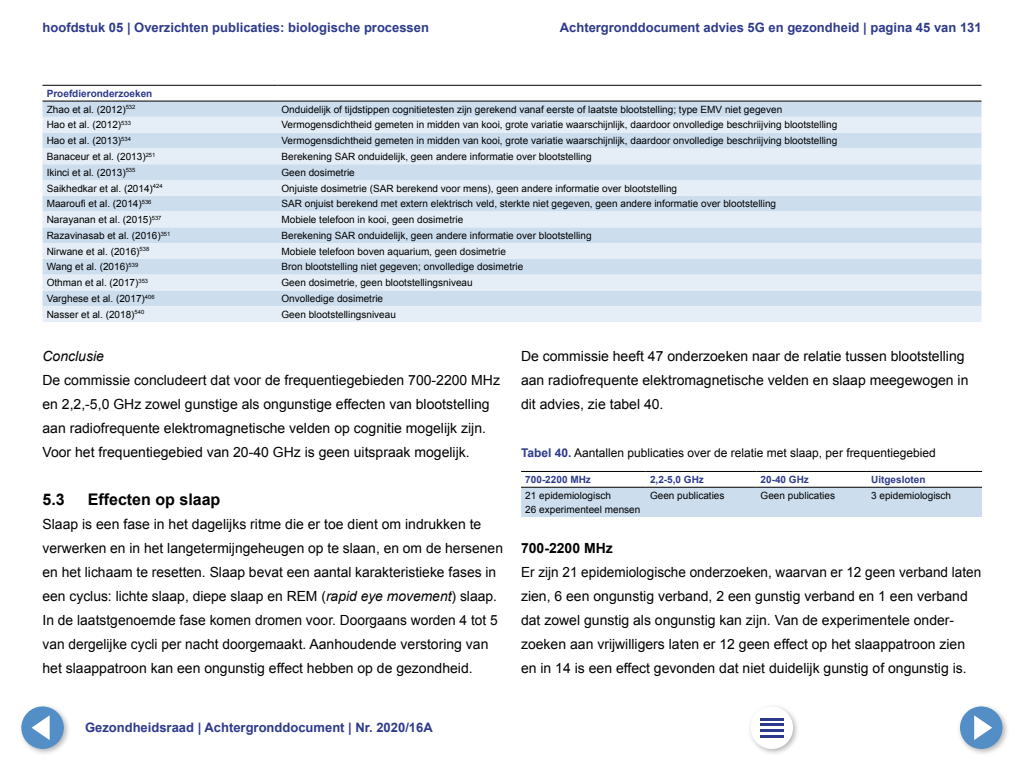
<style>
.page{position:relative;width:1024px;height:768px;background:#fff}
.page>*{position:absolute;margin:0;border:0;box-sizing:border-box;transform-origin:0 0}
.Kop_1_1_vet{font:700 16px "Arial";color:#000}
.Plat_z_ruimte{font:14px/24px "Arial";color:#000}
.Plat_z_ruimte-2{font:700 14px "Arial";color:#000}
.Plat_z_ruimte-3{font:italic 14px "Arial";color:#000}
.t1{font:700 13px "Arial";color:#2d3a8c}
.Tabel_Kop{font:12px "Arial";color:#000}
.Tabeltekst{font:10px "Arial";color:#000}
.Tabeltekst_Vet{font:700 10px "Arial";color:#2d3a8c}
.s1{font-style:italic}
.s2{font-weight:700;color:#2d3a8c}
</style>
<div class="page">
<svg style="left:43px;top:100px;width:938px;height:1px"></svg>
<div style="left:43px;top:102px;width:938px;height:15px;background:#cde"></div>
<svg style="left:43px;top:117px;width:938px;height:205px;background:#d9e6f2"></svg>
<hr style="left:43px;top:85px;width:234px;height:1px;background:#000">
<hr style="left:277px;top:85px;width:704px;height:1px;background:#000">
<hr style="left:43px;top:101px;width:234px;height:1px;background:#000">
<hr style="left:277px;top:101px;width:704px;height:1px;background:#000">
<div style="left:521px;top:486px;width:461px;height:31px;background:#cde"></div>
<hr style="left:521px;top:471px;width:125px;height:1px;background:#000">
<hr style="left:646px;top:471px;width:110px;height:1px;background:#000">
<hr style="left:756px;top:471px;width:111px;height:1px;background:#000">
<hr style="left:867px;top:471px;width:115px;height:1px;background:#000">
<hr style="left:521px;top:487px;width:125px;height:1px;background:#000">
<hr style="left:646px;top:487px;width:110px;height:1px;background:#000">
<hr style="left:756px;top:487px;width:111px;height:1px;background:#000">
<hr style="left:867px;top:487px;width:115px;height:1px;background:#000">
<div style="left:18px;top:703px;width:53px;height:53px;background:#000;opacity:.3"></div>
<div style="left:21px;top:706px;width:43px;height:43px;background:#548ec6;border-radius:50%"></div>
<svg style="left:32px;top:715px;width:18px;height:25px"></svg>
<div style="left:747px;top:703px;width:53px;height:53px;background:#000;opacity:.3"></div>
<div style="left:751px;top:707px;width:42px;height:42px;background:#fff;border-radius:50%"></div>
<hr style="left:760px;top:718px;width:24px;height:2px;background:#2d3a8c">
<hr style="left:760px;top:724px;width:24px;height:2px;background:#2d3a8c">
<hr style="left:760px;top:730px;width:24px;height:2px;background:#2d3a8c">
<hr style="left:760px;top:735px;width:24px;height:2px;background:#2d3a8c">
<div style="left:957px;top:703px;width:53px;height:53px;background:#000;opacity:.3"></div>
<div style="left:960px;top:706px;width:43px;height:43px;background:#548ec6;border-radius:50%"></div>
<svg style="left:974px;top:715px;width:18px;height:25px"></svg>
<h3 class="t1" style="left:43px;top:19px;width:388px">hoofdstuk 05 | Overzichten publicaties: biologische processen</h3>
<h3 class="t1" style="left:560px;top:19px;width:423px">Achtergronddocument advies 5G en gezondheid | pagina 45 van 131</h3>
<p class="Tabeltekst_Vet" style="left:47px;top:87px;width:107px">Proefdieronderzoeken</p>
<p class="Tabeltekst" style="left:47px;top:103px;width:90px">Zhao et al. (2012)<sup>532</sup></p>
<p class="Tabeltekst" style="left:281px;top:103px;width:502px">Onduidelijk of tijdstippen cognitietesten zijn gerekend vanaf eerste of laatste blootstelling; type EMV niet gegeven</p>
<p class="Tabeltekst" style="left:47px;top:118px;width:86px">Hao et al. (2012)<sup>533</sup></p>
<p class="Tabeltekst" style="left:281px;top:118px;width:557px">Vermogensdichtheid gemeten in midden van kooi, grote variatie waarschijnlijk, daardoor onvolledige beschriijving blootstelling</p>
<p class="Tabeltekst" style="left:47px;top:134px;width:86px">Hao et al. (2013)<sup>534</sup></p>
<p class="Tabeltekst" style="left:281px;top:134px;width:557px">Vermogensdichtheid gemeten in midden van kooi, grote variatie waarschijnlijk, daardoor onvolledige beschriijving blootstelling</p>
<p class="Tabeltekst" style="left:47px;top:150px;width:110px">Banaceur et al. (2013)<sup>251</sup></p>
<p class="Tabeltekst" style="left:281px;top:150px;width:312px">Berekening SAR onduidelijk, geen andere informatie over blootstelling</p>
<p class="Tabeltekst" style="left:47px;top:166px;width:90px">Ikinci et al. (2013)<sup>535</sup></p>
<p class="Tabeltekst" style="left:281px;top:166px;width:75px">Geen dosimetrie</p>
<p class="Tabeltekst" style="left:47px;top:181px;width:117px">Saikhedkar et al. (2014)<sup>424</sup></p>
<p class="Tabeltekst" style="left:281px;top:181px;width:397px">Onjuiste dosimetrie (SAR berekend voor mens), geen andere informatie over blootstelling</p>
<p class="Tabeltekst" style="left:47px;top:197px;width:106px">Maaroufi et al. (2014)<sup>536</sup></p>
<p class="Tabeltekst" style="left:281px;top:197px;width:496px">SAR onjuist berekend met extern elektrisch veld, sterkte niet gegeven, geen andere informatie over blootstelling</p>
<p class="Tabeltekst" style="left:47px;top:213px;width:116px">Narayanan et al. (2015)<sup>537</sup></p>
<p class="Tabeltekst" style="left:281px;top:213px;width:183px">Mobiele telefoon in kooi, geen dosimetrie</p>
<p class="Tabeltekst" style="left:47px;top:229px;width:125px">Razavinasab et al. (2016)<sup>351</sup></p>
<p class="Tabeltekst" style="left:281px;top:229px;width:312px">Berekening SAR onduidelijk, geen andere informatie over blootstelling</p>
<p class="Tabeltekst" style="left:47px;top:245px;width:104px">Nirwane et al. (2016)<sup>538</sup></p>
<p class="Tabeltekst" style="left:281px;top:245px;width:226px">Mobiele telefoon boven aquarium, geen dosimetrie</p>
<p class="Tabeltekst" style="left:47px;top:260px;width:93px">Wang et al. (2016)<sup>539</sup></p>
<p class="Tabeltekst" style="left:281px;top:260px;width:243px">Bron blootstelling niet gegeven; onvolledige dosimetrie</p>
<p class="Tabeltekst" style="left:47px;top:276px;width:103px">Othman et al. (2017)<sup>353</sup></p>
<p class="Tabeltekst" style="left:281px;top:276px;width:193px">Geen dosimetrie, geen blootstellingsniveau</p>
<p class="Tabeltekst" style="left:47px;top:292px;width:109px">Varghese et al. (2017)<sup>406</sup></p>
<p class="Tabeltekst" style="left:281px;top:292px;width:103px">Onvolledige dosimetrie</p>
<p class="Tabeltekst" style="left:47px;top:308px;width:99px">Nasser et al. (2018)<sup>540</sup></p>
<p class="Tabeltekst" style="left:281px;top:308px;width:116px">Geen blootstellingsniveau</p>
<p class="Plat_z_ruimte-3" style="left:43px;top:347px;width:63px">Conclusie</p>
<p class="Plat_z_ruimte" style="left:43px;top:368px;width:459px">De commissie concludeert dat voor de frequentiegebieden 700-2200 MHz en 2,2,-5,0 GHz zowel gunstige als ongunstige effecten van blootstelling aan radiofrequente elektromagnetische velden op cognitie mogelijk zijn.<br>Voor het frequentiegebied van 20-40 GHz is geen uitspraak mogelijk.</p>
<h2 class="Kop_1_1_vet" style="left:43px;top:489px;width:24px">5.3</h2>
<h2 class="Kop_1_1_vet" style="left:88px;top:489px;width:134px">Effecten op slaap</h2>
<p class="Plat_z_ruimte" style="left:43px;top:512px;width:462px">Slaap is een fase in het dagelijks ritme die er toe dient om indrukken te verwerken en in het langetermijngeheugen op te slaan, en om de hersenen en het lichaam te resetten. Slaap bevat een aantal karakteristieke fases in een cyclus: lichte slaap, diepe slaap en REM (<span class="s1">rapid eye movement</span>) slaap.<br>In de laatstgenoemde fase komen dromen voor. Doorgaans worden 4 tot 5 van dergelijke cycli per nacht doorgemaakt. Aanhoudende verstoring van het slaappatroon kan een ongunstig effect hebben op de gezondheid.</p>
<p class="Plat_z_ruimte" style="left:521px;top:344px;width:449px">De commissie heeft 47 onderzoeken naar de relatie tussen blootstelling aan radiofrequente elektromagnetische velden en slaap meegewogen in dit advies, zie tabel 40.</p>
<h2 class="Tabel_Kop" style="left:521px;top:445px;width:416px"><span class="s2">Tabel 40.</span> Aantallen publicaties over de relatie met slaap, per frequentiegebied</h2>
<p class="Tabeltekst_Vet" style="left:525px;top:473px;width:67px">700-2200 MHz</p>
<p class="Tabeltekst_Vet" style="left:650px;top:473px;width:55px">2,2-5,0 GHz</p>
<p class="Tabeltekst_Vet" style="left:761px;top:473px;width:50px">20-40 GHz</p>
<p class="Tabeltekst_Vet" style="left:871px;top:473px;width:56px">Uitgesloten</p>
<p class="Tabeltekst" style="left:525px;top:489px;width:87px">21 epidemiologisch</p>
<p class="Tabeltekst" style="left:525px;top:503px;width:117px">26 experimenteel mensen</p>
<p class="Tabeltekst" style="left:650px;top:489px;width:76px">Geen publicaties</p>
<p class="Tabeltekst" style="left:761px;top:489px;width:76px">Geen publicaties</p>
<p class="Tabeltekst" style="left:871px;top:489px;width:82px">3 epidemiologisch</p>
<p class="Plat_z_ruimte-2" style="left:521px;top:539px;width:93px">700-2200 MHz</p>
<p class="Plat_z_ruimte" style="left:521px;top:560px;width:462px">Er zijn 21 epidemiologische onderzoeken, waarvan er 12 geen verband laten zien, 6 een ongunstig verband, 2 een gunstig verband en 1 een verband dat zowel gunstig als ongunstig kan zijn. Van de experimentele onder&shy;zoeken aan vrijwilligers laten er 12 geen effect op het slaappatroon zien en in 14 is een effect gevonden dat niet duidelijk gunstig of ongunstig is.</p>
<h3 class="t1" style="left:85px;top:719px;width:349px">Gezondheidsraad | Achtergronddocument | Nr. 2020/16A</h3>
</div>
